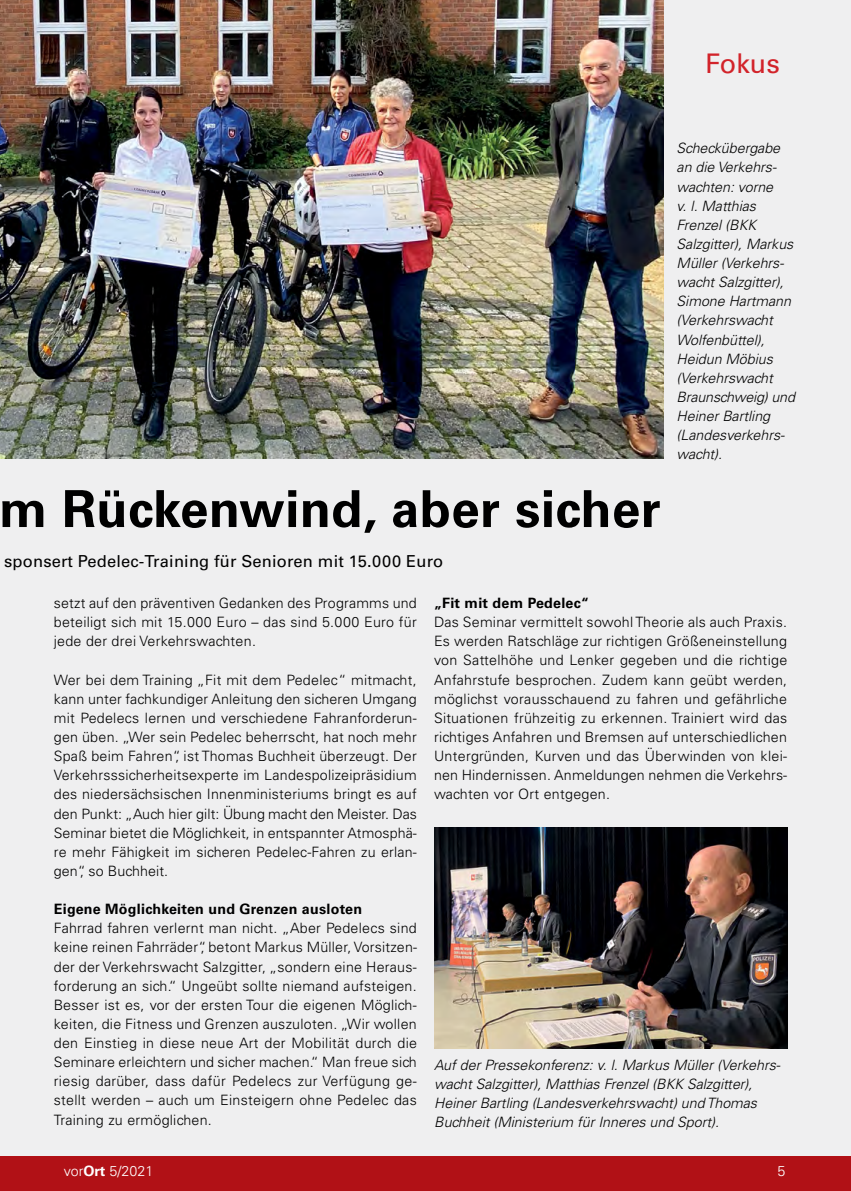
<style>
.page{position:relative;width:851px;height:1191px;background:#fff}
.page>*{position:absolute;margin:0;border:0;box-sizing:border-box;transform-origin:0 0}
.t1{font:700 51px "Univers LT Std";letter-spacing:.01em;color:#000}
.t2{font:27px "Univers LT Std";letter-spacing:.005em;color:#d2232a}
.t3{font:16.5px "Univers LT Std";letter-spacing:.01em;color:#000}
.t4{font:300 14.25px/19px "Univers LT Std";letter-spacing:.02em;color:#000;text-align:justify}
.t5{font:italic 300 14.25px/19px "Univers LT Std";color:#000}
.t6{font:700 14.25px "Univers LT Std";letter-spacing:.02em;color:#000}
.t7{font:300 14.25px "Univers LT Std";letter-spacing:.005em;color:#fff}
.s1{font-weight:700}
</style>
<div class="page">
<div style="left:0;top:0;width:850px;height:1156px;background:#efeff0"></div>
<div style="left:0;top:1157px;width:850px;height:34px;background:#b11116"></div>
<img style="left:0;top:0;width:663px;height:458px">
<img style="left:434px;top:827px;width:353px;height:221px">
<h2 class="t2" style="left:705px;top:47px;width:76px">Fokus</h2>
<h1 class="t1" style="left:-1px;top:479px;width:663px">m Rückenwind, aber sicher</h1>
<p class="t3" style="left:4px;top:551px;width:440px">sponsert Pedelec-Training für Senioren mit 15.000 Euro</p>
<p class="t5" style="left:676px;top:139px;width:120px">Scheckübergabe an die Verkehrs&shy;wachten: vorne<br>v. l. Matthias<br>Frenzel (BKK<br>Salzgitter), Markus<br>Müller (Verkehrs&shy;wacht Salzgitter),<br>Simone Hartmann (Verkehrswacht<br>Wolfenbüttel),<br>Heidun Möbius (Verkehrswacht<br>Braunschweig) und<br>Heiner Bartling (Landesverkehrs&shy;wacht).</p>
<p class="t4" style="left:54px;top:593px;width:364px">setzt auf den präventiven Gedanken des Programms und beteiligt sich mit 15.000 Euro – das sind 5.000 Euro für jede der drei Verkehrswachten.</p>
<p class="t4" style="left:54px;top:670px;width:364px">Wer bei dem Training „Fit mit dem Pedelec“ mitmacht, kann unter fachkundiger Anleitung den sicheren Umgang mit Pedelecs lernen und verschiedene Fahranforderun&shy;gen üben. „Wer sein Pedelec beherrscht, hat noch mehr Spaß beim Fahren“, ist Thomas Buchheit überzeugt. Der Verkehrsssicherheitsexperte im Landespolizeipräsidium des niedersächsischen Innenministeriums bringt es auf den Punkt: „Auch hier gilt: Übung macht den Meister. Das Seminar bietet die Möglichkeit, in entspannter Atmosphä&shy;re mehr Fähigkeit im sicheren Pedelec-Fahren zu erlan&shy;gen“, so Buchheit.</p>
<p class="t6" style="left:54px;top:900px;width:310px">Eigene Möglichkeiten und Grenzen ausloten</p>
<p class="t4" style="left:54px;top:918px;width:365px">Fahrrad fahren verlernt man nicht. „Aber Pedelecs sind keine reinen Fahrräder“, betont Markus Müller, Vorsitzen&shy;der der Verkehrswacht Salzgitter, „sondern eine Heraus&shy;forderung an sich.“ Ungeübt sollte niemand aufsteigen.<br>Besser ist es, vor der ersten Tour die eigenen Möglich&shy;keiten, die Fitness und Grenzen auszuloten. „Wir wollen den Einstieg in diese neue Art der Mobilität durch die Seminare erleichtern und sicher machen.“ Man freue sich riesig darüber, dass dafür Pedelecs zur Verfügung ge&shy;stellt werden – auch um Einsteigern ohne Pedelec das Training zu ermöglichen.</p>
<p class="t6" style="left:434px;top:594px;width:157px">„Fit mit dem Pedelec“</p>
<p class="t4" style="left:434px;top:612px;width:355px">Das Seminar vermittelt sowohl Theorie als auch Praxis.<br>Es werden Ratschläge zur richtigen Größeneinstellung von Sattelhöhe und Lenker gegeben und die richtige Anfahrstufe besprochen. Zudem kann geübt werden, möglichst vorausschauend zu fahren und gefährliche Situationen frühzeitig zu erkennen. Trainiert wird das richtiges Anfahren und Bremsen auf unterschiedlichen Untergründen, Kurven und das Überwinden von klei&shy;nen Hindernissen. Anmeldungen nehmen die Verkehrs&shy;wachten vor Ort entgegen.</p>
<p class="t5" style="left:434px;top:1055px;width:348px">Auf der Pressekonferenz: v. l. Markus Müller (Verkehrs&shy;wacht Salzgitter), Matthias Frenzel (BKK Salzgitter), Heiner Bartling (Landesverkehrswacht) und Thomas Buchheit (Ministerium für Inneres und Sport).</p>
<p class="t7" style="left:64px;top:1162px;width:91px">vor<span class="s1">Ort</span> 5/2021</p>
<p class="t7" style="left:777px;top:1162px;width:9px">5</p>
</div>
